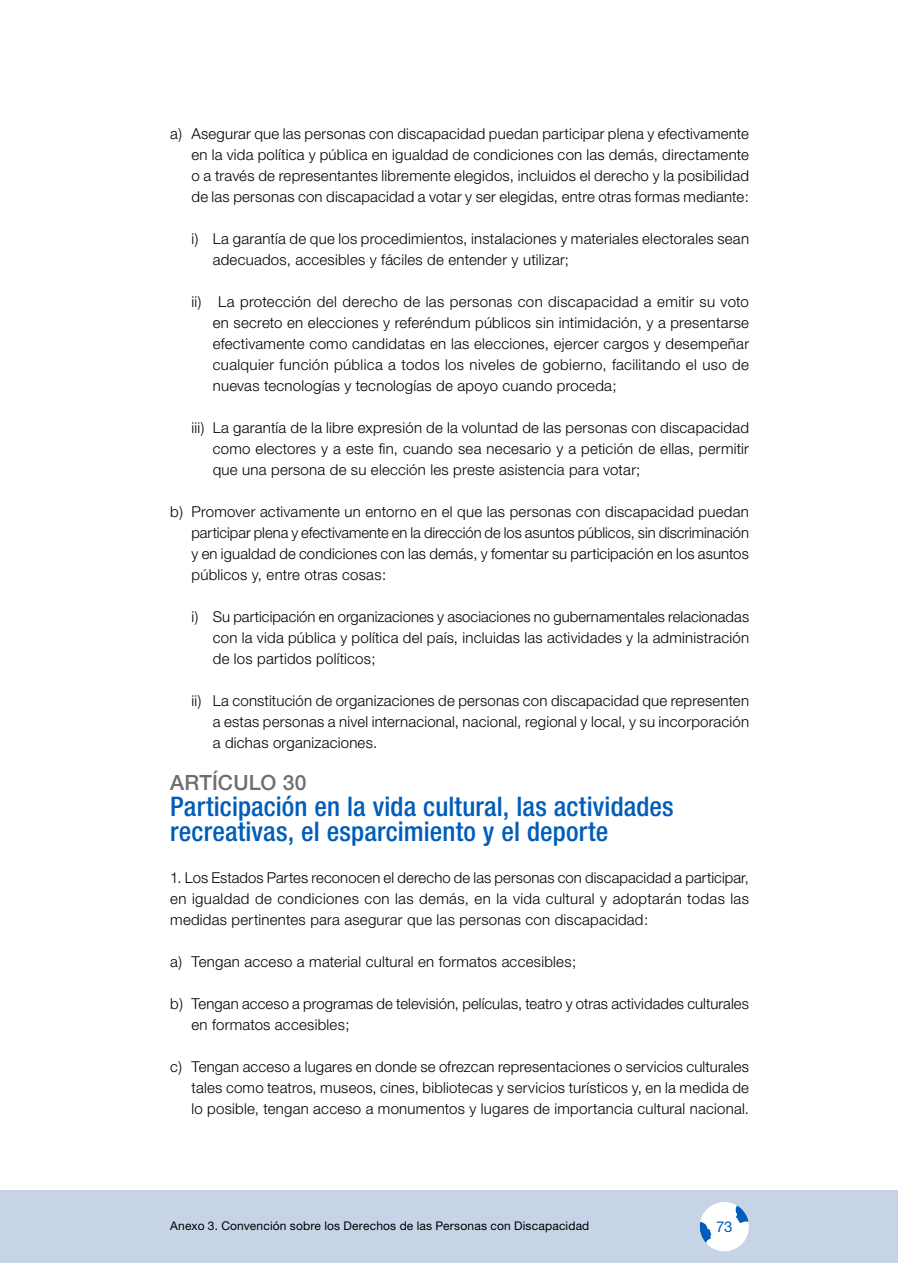
<style>
.page{position:relative;width:898px;height:1263px;background:#fff}
.page>*{position:absolute;margin:0;border:0;box-sizing:border-box;transform-origin:0 0}
.t1{font:500 condensed 27px/25.5px "Helvetica Neue";letter-spacing:.005em;color:#005db9}
.t2{font:500 21px "Helvetica Neue";letter-spacing:.01em;color:#6d6e71}
.t3{font:300 15px/21px "Helvetica Neue";letter-spacing:.015em;color:#000;text-align:justify}
.t4{font:15px "Helvetica Neue";color:#005db9}
.t5{font:12px "Helvetica Neue";letter-spacing:.015em;color:#000}
</style>
<div class="page">
<div style="left:0;top:1190px;width:897px;height:73px;background:#c7d3e7"></div>
<svg style="left:699px;top:1202px;width:50px;height:50px"></svg>
<p class="t3" style="left:191px;top:123px;width:559px;text-indent:-21px">a) Asegurar que las personas con discapacidad puedan participar plena y efectivamente en la vida política y pública en igualdad de condiciones con las demás, directamente o a través de representantes libremente elegidos, incluidos el derecho y la posibilidad de las personas con discapacidad a votar y ser elegidas, entre otras formas mediante:</p>
<p class="t3" style="left:213px;top:228px;width:537px;text-indent:-21px">i) La garantía de que los procedimientos, instalaciones y materiales electorales sean adecuados, accesibles y fáciles de entender y utilizar;</p>
<p class="t3" style="left:213px;top:291px;width:537px;text-indent:-21px">ii) La protección del derecho de las personas con discapacidad a emitir su voto en secreto en elecciones y referéndum públicos sin intimidación, y a presentarse efectivamente como candidatas en las elecciones, ejercer cargos y desempeñar cualquier función pública a todos los niveles de gobierno, facilitando el uso de nuevas tecnologías y tecnologías de apoyo cuando proceda;</p>
<p class="t3" style="left:213px;top:417px;width:537px;text-indent:-21px">iii) La garantía de la libre expresión de la voluntad de las personas con discapacidad como electores y a este fin, cuando sea necesario y a petición de ellas, permitir que una persona de su elección les preste asistencia para votar;</p>
<p class="t3" style="left:191px;top:501px;width:558px;text-indent:-21px">b) Promover activamente un entorno en el que las personas con discapacidad puedan participar plena y efectivamente en la dirección de los asuntos públicos, sin discriminación y en igualdad de condiciones con las demás, y fomentar su participación en los asuntos públicos y, entre otras cosas:</p>
<p class="t3" style="left:213px;top:606px;width:537px;text-indent:-21px">i) Su participación en organizaciones y asociaciones no gubernamentales relacionadas con la vida pública y política del país, incluidas las actividades y la administración de los partidos políticos;</p>
<p class="t3" style="left:213px;top:690px;width:537px;text-indent:-21px">ii) La constitución de organizaciones de personas con discapacidad que representen a estas personas a nivel internacional, nacional, regional y local, y su incorporación a dichas organizaciones.</p>
<h2 class="t2" style="left:170px;top:770px;width:138px">ARTÍCULO 30</h2>
<h1 class="t1" style="left:170px;top:793px;width:504px">Participación en la vida cultural, las actividades recreativas, el esparcimiento y el deporte</h1>
<p class="t3" style="left:170px;top:867px;width:580px">1. Los Estados Partes reconocen el derecho de las personas con discapacidad a participar, en igualdad de condiciones con las demás, en la vida cultural y adoptarán todas las medidas pertinentes para asegurar que las personas con discapacidad:</p>
<p class="t3" style="left:170px;top:951px;width:407px">a) Tengan acceso a material cultural en formatos accesibles;</p>
<p class="t3" style="left:191px;top:993px;width:559px;text-indent:-21px">b) Tengan acceso a programas de televisión, películas, teatro y otras actividades culturales en formatos accesibles;</p>
<p class="t3" style="left:191px;top:1056px;width:559px;text-indent:-21px">c) Tengan acceso a lugares en donde se ofrezcan representaciones o servicios culturales tales como teatros, museos, cines, bibliotecas y servicios turísticos y, en la medida de lo posible, tengan acceso a monumentos y lugares de importancia cultural nacional.</p>
<p class="t5" style="left:170px;top:1218px;width:420px">Anexo 3. Convención sobre los Derechos de las Personas con Discapacidad</p>
<p class="t4" style="left:715px;top:1218px;width:18px">73</p>
</div>
